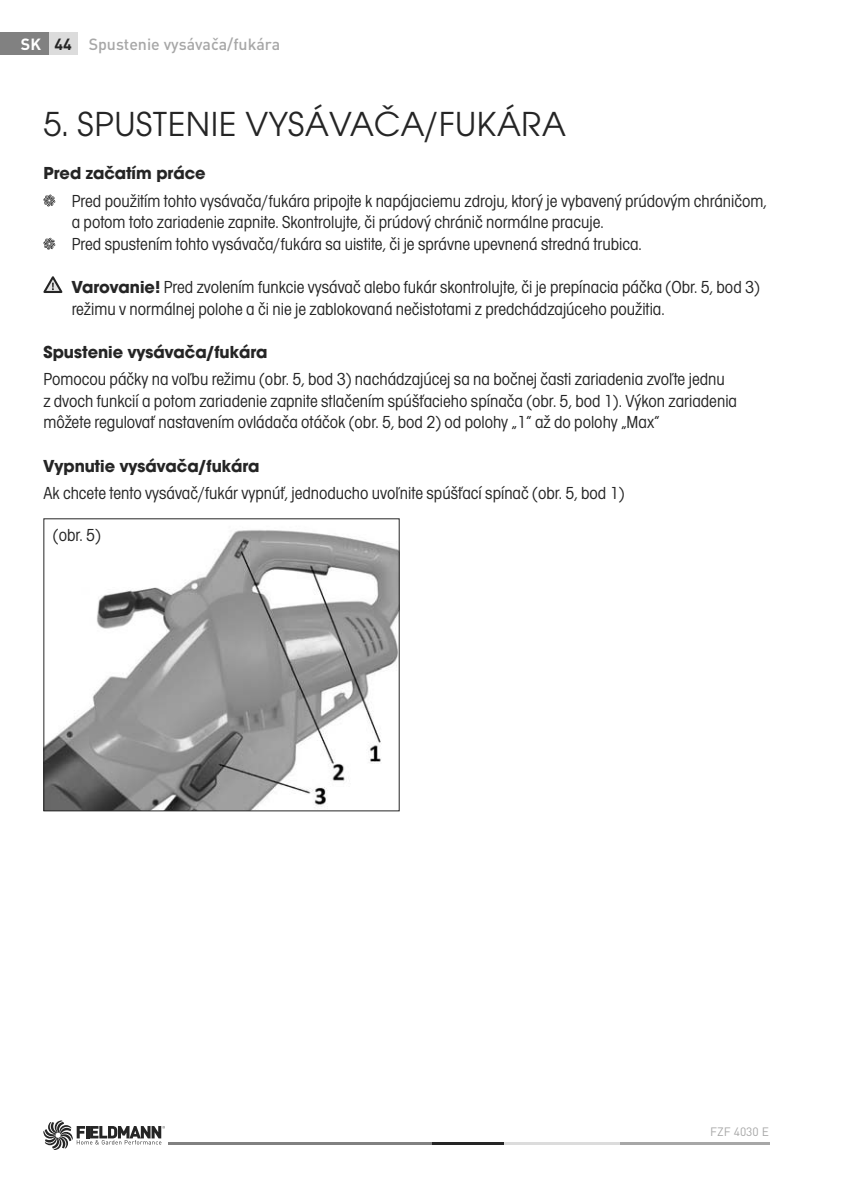
<style>
.page{position:relative;width:842px;height:1191px;background:#fff}
.page>*{position:absolute;margin:0;border:0;box-sizing:border-box;transform-origin:0 0}
.t1{font:36px "Avant Gar Got Itc TOT Boo";letter-spacing:.015em;color:#252525}
.t2{font:18px/21.6px "Avant Gar Got Itc TOT Boo Con";color:#252525}
.t3{font:700 18px "Avant Gar Got Itc TOT";color:#252525}
.t4{font:500 16px "DIN Pro";color:#a7a7a7}
.t5{font:700 16px "DIN Pro";color:#fff}
.t6{font:12px "DIN Pro";color:#a7a7a7}
.s1{color:#252525}
.s2{font-family:"Avant Gar Got Itc TOT";font-weight:700}
</style>
<div class="page">
<hr style="left:619px;top:1141px;width:150px;height:3px;background:#a7a7a7">
<hr style="left:504px;top:1141px;width:115px;height:3px;background:#dcdcdc">
<hr style="left:168px;top:1141px;width:264px;height:3px;background:#818181">
<hr style="left:432px;top:1141px;width:72px;height:3px;background:#252525">
<svg style="left:43px;top:1120px;width:122px;height:29px"></svg>
<div style="left:0;top:32px;width:49px;height:23px;background:#818181"></div>
<div style="left:49px;top:32px;width:28px;height:23px;background:#dcdcdc"></div>
<svg style="left:43px;top:194px;width:12px;height:12px"></svg>
<svg style="left:43px;top:238px;width:12px;height:12px"></svg>
<svg style="left:43px;top:276px;width:20px;height:17px"></svg>
<img style="left:45px;top:530px;width:353px;height:279px">
<div style="left:43px;top:518px;width:357px;height:293px;border:1px solid #252525"></div>
<p class="t5" style="left:21px;top:35px;width:53px">SK <span class="s1">44</span></p>
<p class="t4" style="left:89px;top:39px;width:193px">Spustenie vysávača/fukára</p>
<h1 class="t1" style="left:43px;top:110px;width:524px">5. SPUSTENIE VYSÁVAČA/FUKÁRA</h1>
<p class="t3" style="left:43px;top:166px;width:164px">Pred začatím práce</p>
<p class="t2" style="left:72px;top:191px;width:697px">Pred použitím tohto vysávača/fukára pripojte k napájaciemu zdroju, ktorý je vybavený prúdovým chráničom, a potom toto zariadenie zapnite. Skontrolujte, či prúdový chránič normálne pracuje.<br>Pred spustením tohto vysávača/fukára sa uistite, či je správne upevnená stredná trubica.</p>
<p class="t2" style="left:72px;top:277px;width:690px"><span class="s2">Varovanie!</span> Pred zvolením funkcie vysávač alebo fukár skontrolujte, či je prepínacia páčka (Obr. 5, bod 3) režimu v normálnej polohe a či nie je zablokovaná nečistotami z predchádzajúceho použitia.</p>
<p class="t3" style="left:43px;top:345px;width:226px">Spustenie vysávača/fukára</p>
<p class="t2" style="left:43px;top:369px;width:695px">Pomocou páčky na voľbu režimu (obr. 5, bod 3) nachádzajúcej sa na bočnej časti zariadenia zvoľte jednu<br>z dvoch funkcií a potom zariadenie zapnite stlačením spúšťacieho spínača (obr. 5, bod 1). Výkon zariadenia môžete regulovať nastavením ovládača otáčok (obr. 5, bod 2) od polohy „1“ až do polohy „Max“</p>
<p class="t3" style="left:43px;top:458px;width:218px">Vypnutie vysávača/fukára</p>
<p class="t2" style="left:43px;top:483px;width:583px">Ak chcete tento vysávač/fukár vypnúť, jednoducho uvoľnite spúšťací spínač (obr. 5, bod 1)</p>
<p class="t2" style="left:53px;top:525px;width:50px">(obr. 5)</p>
<p class="t6" style="left:710px;top:1124px;width:60px">FZF 4030 E</p>
</div>
